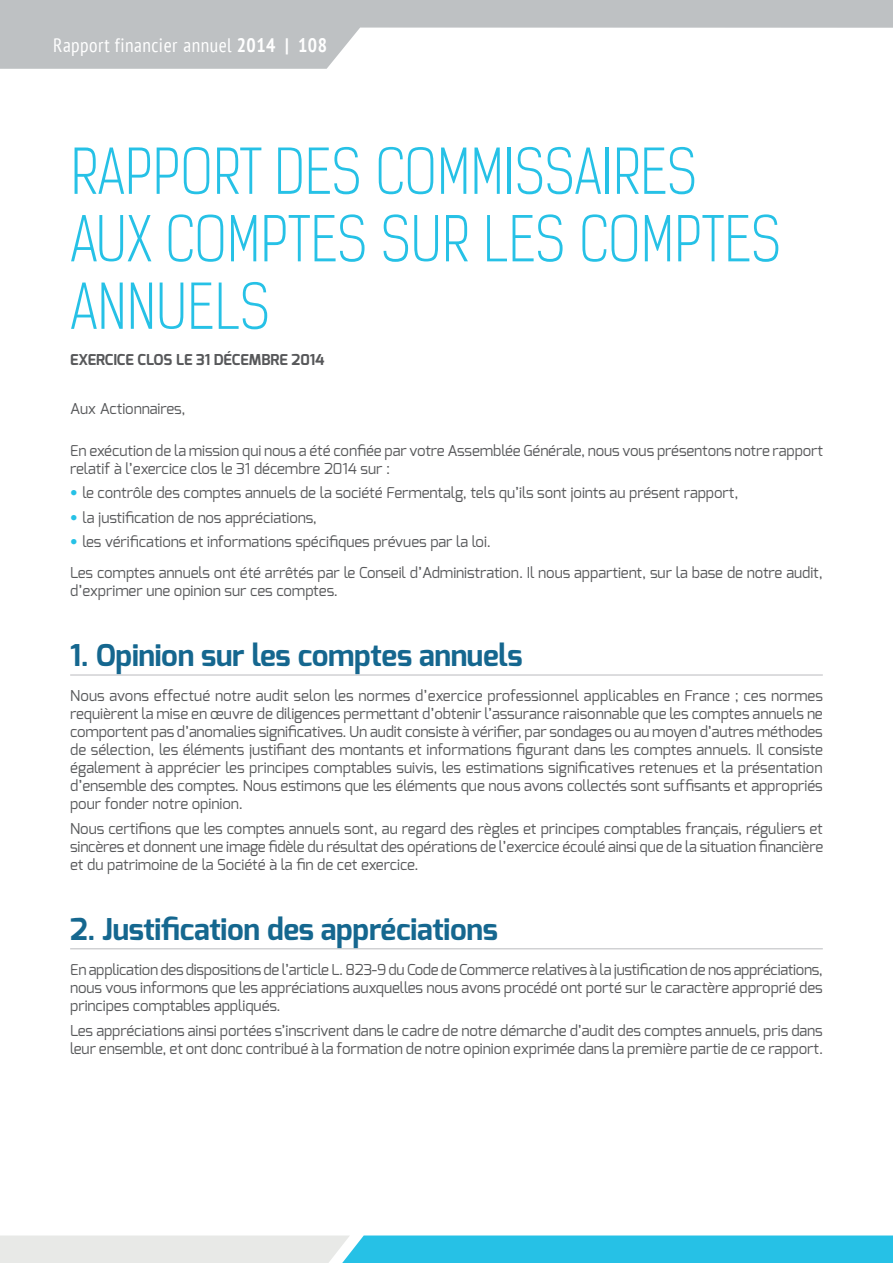
<style>
.page{position:relative;width:893px;height:1263px;background:#fff}
.page>*{position:absolute;margin:0;border:0;box-sizing:border-box;transform-origin:0 0}
.t1{font:300 60px/67.5px "Kelson Sans";letter-spacing:.005em;color:#26c1e6;scale:.95 1}
.t2{font:700 30px "Exo";letter-spacing:-.01em;color:#15678f}
.t3{font:condensed 19.5px "PT Sans";letter-spacing:.025em;color:#fff}
.t4{font:15px/18px "Exo";letter-spacing:-.005em;color:#57585a}
.t5{font:700 15px "Exo";letter-spacing:-.005em;color:#57585a}
.s1{font-weight:700}
.s2{font-family:"Helvetica Neue LT Std";font-weight:800;color:#26c1e6}
</style>
<div class="page">
<svg style="left:0;top:1235px;width:893px;height:28px;background:#75d1e7"></svg>
<svg style="left:0;top:0;width:893px;height:69px;fill:#bec1c3"></svg>
<hr style="left:70px;top:675px;width:753px;height:1px;background:#babbbe">
<hr style="left:70px;top:948px;width:753px;height:1px;background:#babbbe">
<h3 class="t3" style="left:53px;top:33px;width:275px">Rapport financier annuel <span class="s1">2014 | 108</span></h3>
<h1 class="t1" style="left:71px;top:139px;width:749px">RAPPORT DES COMMISSAIRES<br>AUX COMPTES SUR LES COMPTES<br>ANNUELS</h1>
<p class="t5" style="left:70px;top:350px;width:256px">EXERCICE CLOS LE 31 DÉCEMBRE 2014</p>
<p class="t4" style="left:70px;top:399px;width:117px">Aux Actionnaires,</p>
<p class="t4" style="left:70px;top:441px;width:755px">En exécution de la mission qui nous a été confiée par votre Assemblée Générale, nous vous présentons notre rapport relatif à l’exercice clos le 31 décembre 2014 sur :</p>
<p class="t4" style="left:70px;top:484px;width:670px"><span class="s2">•</span> le contrôle des comptes annuels de la société Fermentalg, tels qu’ils sont joints au présent rapport,</p>
<p class="t4" style="left:70px;top:508px;width:248px"><span class="s2">•</span> la justification de nos appréciations,</p>
<p class="t4" style="left:70px;top:526px;width:754px;line-height:30.8px"><span class="s2">•</span> les vérifications et informations spécifiques prévues par la loi.<br>Les comptes annuels ont été arrêtés par le Conseil d’Administration. Il nous appartient, sur la base de notre audit,</p>
<p class="t4" style="left:70px;top:581px;width:269px">d’exprimer une opinion sur ces comptes.</p>
<h2 class="t2" style="left:70px;top:636px;width:454px">1. Opinion sur les comptes annuels</h2>
<p class="t4" style="left:70px;top:687px;width:754px;text-align:justify">Nous avons effectué notre audit selon les normes d’exercice professionnel applicables en France ; ces normes requièrent la mise en œuvre de diligences permettant d’obtenir l’assurance raisonnable que les comptes annuels ne comportent pas d’anomalies significatives. Un audit consiste à vérifier, par sondages ou au moyen d’autres méthodes de sélection, les éléments justifiant des montants et informations figurant dans les comptes annuels. Il consiste également à apprécier les principes comptables suivis, les estimations significatives retenues et la présentation d’ensemble des comptes. Nous estimons que les éléments que nous avons collectés sont suffisants et appropriés pour fonder notre opinion.</p>
<p class="t4" style="left:70px;top:819px;width:754px;text-align:justify">Nous certifions que les comptes annuels sont, au regard des règles et principes comptables français, réguliers et sincères et donnent une image fidèle du résultat des opérations de l’exercice écoulé ainsi que de la situation financière et du patrimoine de la Société à la fin de cet exercice.</p>
<h2 class="t2" style="left:70px;top:910px;width:429px">2. Justification des appréciations</h2>
<p class="t4" style="left:70px;top:961px;width:754px;text-align:justify">En application des dispositions de l’article L. 823-9 du Code de Commerce relatives à la justification de nos appréciations, nous vous informons que les appréciations auxquelles nous avons procédé ont porté sur le caractère approprié des principes comptables appliqués.</p>
<p class="t4" style="left:70px;top:1021px;width:754px">Les appréciations ainsi portées s’inscrivent dans le cadre de notre démarche d’audit des comptes annuels, pris dans leur ensemble, et ont donc contribué à la formation de notre opinion exprimée dans la première partie de ce rapport.</p>
</div>
